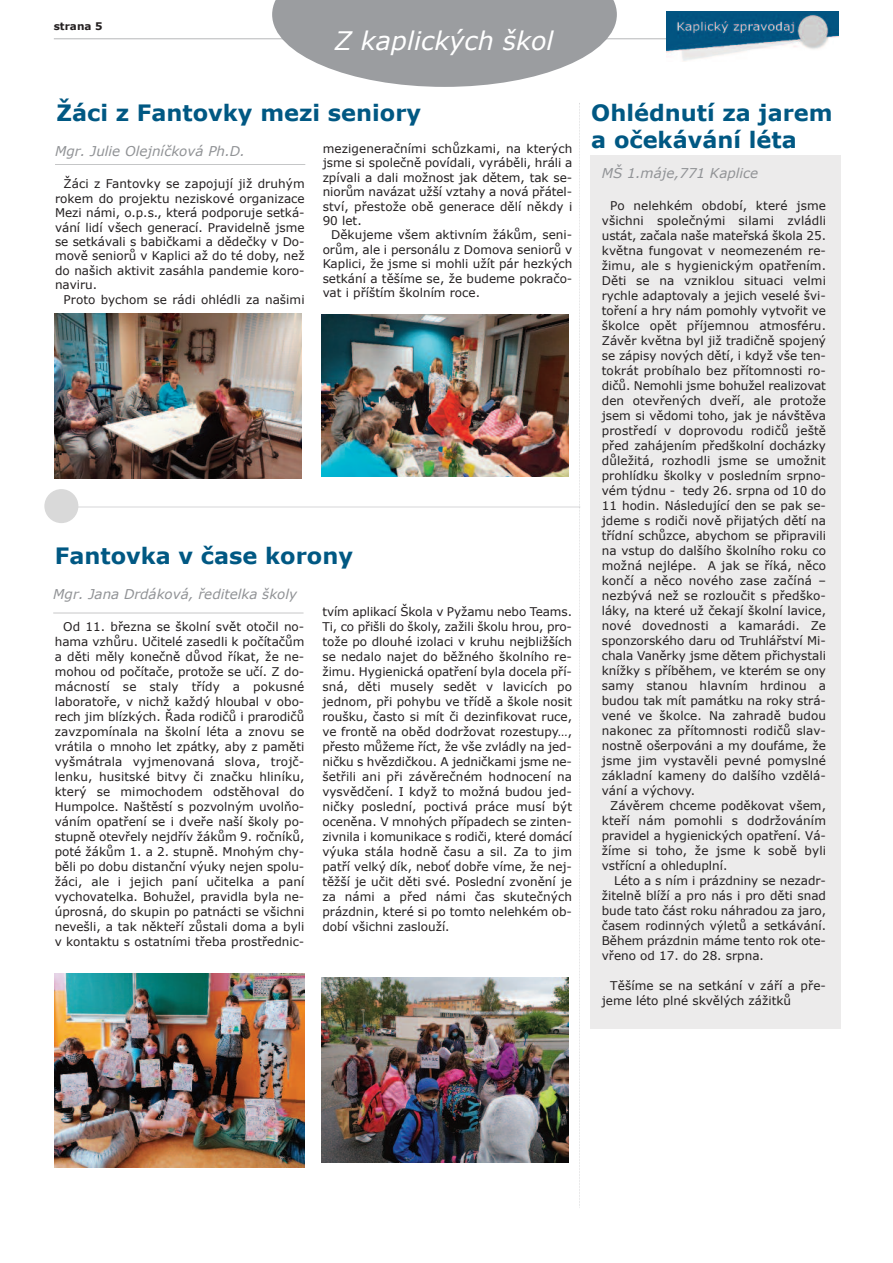
<style>
.page{position:relative;width:893px;height:1263px;background:#fff}
.page>*{position:absolute;margin:0;border:0;box-sizing:border-box;transform-origin:0 0}
.t1{font:italic 25.5px "Verdana";color:#fff}
.t2{font:700 22.5px/27px "Verdana";color:#005883}
.t3{font:italic 13.5px "Verdana";color:#919396}
.t4{font:12px/15px "Verdana";color:#231f20;text-align:justify}
.t5{font:700 10.5px "Verdana";color:#231f20}
</style>
<div class="page">
<hr style="left:54px;top:38px;width:784px;height:1px;background:#cbcccd">
<img style="left:666px;top:11px;width:173px;height:50px">
<hr style="left:53px;top:507px;width:527px;height:1px;background:#eaeaeb">
<div style="left:44px;top:489px;width:34px;height:34px;background:#d9d9d9;border-radius:50%"></div>
<div style="left:591px;top:156px;width:250px;height:873px;background:#ecebeb"></div>
<hr style="left:55px;top:164px;width:250px;height:1px;background:#c5c6c7">
<hr style="left:53px;top:613px;width:251px;height:1px;background:#e2e2e2">
<svg style="left:579px;top:103px;width:1px;height:1105px"></svg>
<svg style="left:272px;top:0;width:345px;height:87px"></svg>
<img style="left:54px;top:314px;width:248px;height:164px">
<img style="left:322px;top:314px;width:247px;height:163px">
<img style="left:54px;top:974px;width:250px;height:194px">
<img style="left:322px;top:977px;width:246px;height:186px">
<p class="t5" style="left:54px;top:19px;width:50px">strana 5</p>
<h1 class="t1" style="left:334px;top:24px;width:221px">Z kaplických škol</h1>
<h2 class="t2" style="left:57px;top:98px;width:366px">Žáci z Fantovky mezi seniory</h2>
<p class="t3" style="left:55px;top:143px;width:192px">Mgr. Julie Olejníčková Ph.D.</p>
<p class="t4" style="left:323px;top:141px;width:251px;line-height:14.4px">mezigeneračními schůzkami, na kterých jsme si společně povídali, vyráběli, hráli a zpívali a dali možnost jak dětem, tak se&shy;niorům navázat užší vztahy a nová přátel&shy;ství, přestože obě generace dělí někdy i 90 let.</p>
<p class="t4" style="left:323px;top:227px;width:251px;line-height:14.4px;text-indent:9px">Děkujeme všem aktivním žákům, seni&shy;orům, ale i personálu z Domova seniorů v Kaplici, že jsme si mohli užít pár hezkých setkání a těšíme se, že budeme pokračo&shy;vat i příštím školním roce.</p>
<p class="t4" style="left:55px;top:176px;width:251px;line-height:14.4px;text-indent:9px">Žáci z Fantovky se zapojují již druhým rokem do projektu neziskové organizace Mezi námi, o.p.s., která podporuje setká&shy;vání lidí všech generací. Pravidelně jsme se setkávali s babičkami a dědečky v Do&shy;mově seniorů v Kaplici až do té doby, než do našich aktivit zasáhla pandemie koro&shy;naviru.</p>
<p class="t4" style="left:64px;top:291px;width:243px">Proto bychom se rádi ohlédli za našimi</p>
<h2 class="t2" style="left:55px;top:541px;width:300px">Fantovka v čase korony</h2>
<p class="t3" style="left:53px;top:585px;width:245px">Mgr. Jana Drdáková, ředitelka školy</p>
<p class="t4" style="left:55px;top:619px;width:251px;text-indent:9px">Od 11. března se školní svět otočil no&shy;hama vzhůru. Učitelé zasedli k počítačům a děti měly konečně důvod říkat, že ne&shy;mohou od počítače, protože se učí. Z do&shy;mácností se staly třídy a pokusné laboratoře, v nichž každý hloubal v obo&shy;rech jim blízkých. Řada rodičů i prarodičů zavzpomínala na školní léta a znovu se vrátila o mnoho let zpátky, aby z paměti vyšmátrala vyjmenovaná slova, trojč&shy;lenku, husitské bitvy či značku hliníku, který se mimochodem odstěhoval do Humpolce. Naštěstí s pozvolným uvolňo&shy;váním opatření se i dveře naší školy po&shy;stupně otevřely nejdřív žákům 9. ročníků, poté žákům 1. a 2. stupně. Mnohým chy&shy;běli po dobu distanční výuky nejen spolu&shy;žáci, ale i jejich paní učitelka a paní vychovatelka. Bohužel, pravidla byla ne&shy;úprosná, do skupin po patnácti se všichni nevešli, a tak někteří zůstali doma a byli v kontaktu s ostatními třeba prostřednic-</p>
<p class="t4" style="left:322px;top:604px;width:251px">tvím aplikací Škola v Pyžamu nebo Teams.<br>Ti, co přišli do školy, zažili školu hrou, pro&shy;tože po dlouhé izolaci v kruhu nejbližších se nedalo najet do běžného školního re&shy;žimu. Hygienická opatření byla docela pří&shy;sná, děti musely sedět v lavicích po jednom, při pohybu ve třídě a škole nosit roušku, často si mít či dezinfikovat ruce, ve frontě na oběd dodržovat rozestupy…, přesto můžeme říct, že vše zvládly na jed&shy;ničku s hvězdičkou. A jedničkami jsme ne&shy;šetřili ani při závěrečném hodnocení na vysvědčení. I když to možná budou jed&shy;ničky poslední, poctivá práce musí být oceněna. V mnohých případech se zinten&shy;zivnila i komunikace s rodiči, které domácí výuka stála hodně času a sil. Za to jim patří velký dík, neboť dobře víme, že nej&shy;těžší je učit děti své. Poslední zvonění je za námi a před námi čas skutečných prázdnin, které si po tomto nelehkém ob&shy;dobí všichni zaslouží.</p>
<h2 class="t2" style="left:591px;top:98px;width:243px">Ohlédnutí za jarem a očekávání léta</h2>
<p class="t3" style="left:602px;top:164px;width:158px">MŠ 1.máje,771 Kaplice</p>
<p class="t4" style="left:602px;top:198px;width:226px;text-indent:9px">Po nelehkém období, které jsme všichni společnými silami zvládli ustát, začala naše mateřská škola 25. května fungovat v neomezeném re&shy;žimu, ale s hygienickým opatřením.<br>Děti se na vzniklou situaci velmi rychle adaptovaly a jejich veselé švi&shy;toření a hry nám pomohly vytvořit ve školce opět příjemnou atmosféru.<br>Závěr května byl již tradičně spojený se zápisy nových dětí, i když vše ten&shy;tokrát probíhalo bez přítomnosti ro&shy;dičů. Nemohli jsme bohužel realizovat den otevřených dveří, ale protože jsem si vědomi toho, jak je návštěva prostředí v doprovodu rodičů ještě před zahájením předškolní docházky důležitá, rozhodli jsme se umožnit prohlídku školky v posledním srpno&shy;vém týdnu - tedy 26. srpna od 10 do 11 hodin. Následující den se pak se&shy;jdeme s rodiči nově přijatých dětí na třídní schůzce, abychom se připravili na vstup do dalšího školního roku co možná nejlépe. A jak se říká, něco končí a něco nového zase začíná – nezbývá než se rozloučit s předško&shy;láky, na které už čekají školní lavice, nové dovednosti a kamarádi. Ze sponzorského daru od Truhlářství Mi&shy;chala Vaněrky jsme dětem přichystali knížky s příběhem, ve kterém se ony samy stanou hlavním hrdinou a budou tak mít památku na roky strá&shy;vené ve školce. Na zahradě budou nakonec za přítomnosti rodičů slav&shy;nostně ošerpováni a my doufáme, že jsme jim vystavěli pevné pomyslné základní kameny do dalšího vzdělá&shy;vání a výchovy.</p>
<p class="t4" style="left:602px;top:798px;width:226px;text-indent:9px">Závěrem chceme poděkovat všem, kteří nám pomohli s dodržováním pravidel a hygienických opatření. Vá&shy;žíme si toho, že jsme k sobě byli vstřícní a ohleduplní.</p>
<p class="t4" style="left:602px;top:873px;width:226px;text-indent:12px">Léto a s ním i prázdniny se nezadr&shy;žitelně blíží a pro nás i pro děti snad bude tato část roku náhradou za jaro, časem rodinných výletů a setkávání.<br>Během prázdnin máme tento rok ote&shy;vřeno od 17. do 28. srpna.</p>
<p class="t4" style="left:602px;top:978px;width:226px;text-indent:9px">Těšíme se na setkání v září a pře&shy;jeme léto plné skvělých zážitků</p>
</div>
